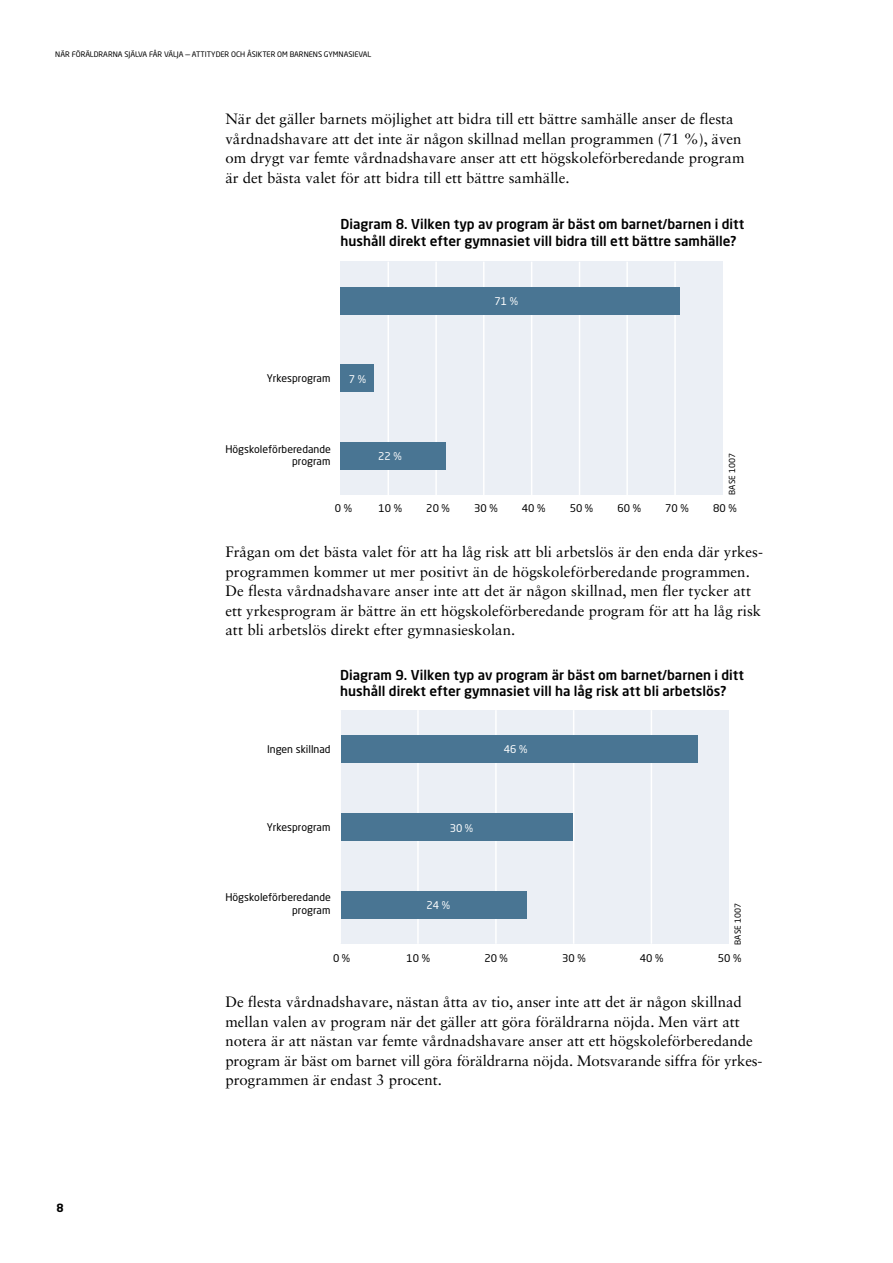
<style>
.page{position:relative;width:893px;height:1263px;background:#fff}
.page>*{position:absolute;margin:0;border:0;box-sizing:border-box;transform-origin:0 0}
.t1{font:15px/19.5px "Sabon LT Std";color:#000}
.t2{font:500 13.5px/16.2px "Neo Sans Pro";color:#000}
.t3{font:700 11.25px "Neo Sans Pro";color:#000}
.t4{font:10.5px/12.6px "Neo Sans Pro";color:#000;text-align:right}
.t5{font:10.5px "Neo Sans Pro";color:#fff}
.t6{font:8.25px "Neo Sans Pro";color:#000}
.t7{font:7.5px "Neo Sans Pro";color:#000}
</style>
<div class="page">
<div style="left:340px;top:262px;width:383px;height:233px;background:#ebeff5"></div>
<hr style="left:387px;top:262px;width:2px;height:233px;background:#fff">
<hr style="left:435px;top:262px;width:2px;height:233px;background:#fff">
<hr style="left:483px;top:262px;width:1px;height:233px;background:#fff">
<hr style="left:531px;top:262px;width:1px;height:233px;background:#fff">
<hr style="left:579px;top:262px;width:1px;height:233px;background:#fff">
<hr style="left:626px;top:262px;width:2px;height:233px;background:#fff">
<hr style="left:674px;top:262px;width:2px;height:233px;background:#fff">
<div style="left:340px;top:442px;width:105px;height:28px;background:#497593"></div>
<div style="left:340px;top:365px;width:34px;height:27px;background:#497593"></div>
<div style="left:340px;top:287px;width:340px;height:27px;background:#497593"></div>
<div style="left:341px;top:710px;width:388px;height:234px;background:#ebeff5"></div>
<hr style="left:417px;top:710px;width:2px;height:234px;background:#fff">
<hr style="left:495px;top:710px;width:2px;height:234px;background:#fff">
<hr style="left:573px;top:710px;width:1px;height:234px;background:#fff">
<hr style="left:651px;top:710px;width:1px;height:234px;background:#fff">
<div style="left:340px;top:891px;width:187px;height:27px;background:#497593"></div>
<div style="left:340px;top:813px;width:233px;height:28px;background:#497593"></div>
<div style="left:340px;top:735px;width:358px;height:28px;background:#497593"></div>
<hr style="left:339px;top:710px;width:2px;height:234px;background:#fff">
<p class="t7" style="left:55px;top:49px;width:318px">NÄR FÖRÄLDRARNA SJÄLVA FÅR VÄLJA –– ATTITYDER OCH ÅSIKTER OM BARNENS GYMNASIEVAL</p>
<p class="t1" style="left:225px;top:109px;width:521px">När det gäller barnets möjlighet att bidra till ett bättre samhälle anser de flesta vårdnadshavare att det inte är någon skillnad mellan programmen (71 %), även om drygt var femte vårdnadshavare anser att ett högskoleförberedande program är det bästa valet för att bidra till ett bättre samhälle.</p>
<p class="t2" style="left:341px;top:216px;width:405px">Diagram 8. Vilken typ av program är bäst om barnet/barnen i ditt hushåll direkt efter gymnasiet vill bidra till ett bättre samhälle?</p>
<p class="t4" style="left:267px;top:372px;width:65px">Yrkesprogram</p>
<p class="t5" style="left:349px;top:373px;width:19px">7 %</p>
<p class="t4" style="left:225px;top:442px;width:107px">Högskoleförberedande program</p>
<p class="t5" style="left:378px;top:450px;width:25px">22 %</p>
<p class="t5" style="left:494px;top:294px;width:25px">71 %</p>
<p class="t6" style="left:727px;top:495px;width:43px;rotate:-90deg">BASE 1007</p>
<p class="t4" style="left:335px;top:502px;width:19px">0 %</p>
<p class="t4" style="left:378px;top:502px;width:25px">10 %</p>
<p class="t4" style="left:426px;top:502px;width:25px">20 %</p>
<p class="t4" style="left:474px;top:502px;width:25px">30 %</p>
<p class="t4" style="left:522px;top:502px;width:25px">40 %</p>
<p class="t4" style="left:570px;top:502px;width:25px">50 %</p>
<p class="t4" style="left:617px;top:502px;width:25px">60 %</p>
<p class="t4" style="left:665px;top:502px;width:25px">70 %</p>
<p class="t4" style="left:713px;top:502px;width:25px">80 %</p>
<p class="t1" style="left:225px;top:542px;width:538px">Frågan om det bästa valet för att ha låg risk att bli arbetslös är den enda där yrkes&shy;programmen kommer ut mer positivt än de högskoleförberedande programmen.<br>De flesta vårdnadshavare anser inte att det är någon skillnad, men fler tycker att ett yrkesprogram är bättre än ett högskoleförberedande program för att ha låg risk att bli arbetslös direkt efter gymnasieskolan.</p>
<p class="t2" style="left:340px;top:666px;width:405px">Diagram 9. Vilken typ av program är bäst om barnet/barnen i ditt hushåll direkt efter gymnasiet vill ha låg risk att bli arbetslös?</p>
<p class="t4" style="left:267px;top:743px;width:65px">Ingen skillnad</p>
<p class="t5" style="left:504px;top:743px;width:25px">46 %</p>
<p class="t4" style="left:267px;top:820px;width:65px">Yrkesprogram</p>
<p class="t4" style="left:225px;top:891px;width:107px">Högskoleförberedande program</p>
<p class="t5" style="left:450px;top:821px;width:25px">30 %</p>
<p class="t5" style="left:426px;top:898px;width:25px">24 %</p>
<p class="t6" style="left:733px;top:945px;width:43px;rotate:-90deg">BASE 1007</p>
<p class="t4" style="left:333px;top:952px;width:19px">0 %</p>
<p class="t4" style="left:407px;top:952px;width:25px">10 %</p>
<p class="t4" style="left:484px;top:952px;width:25px">20 %</p>
<p class="t4" style="left:562px;top:952px;width:25px">30 %</p>
<p class="t4" style="left:640px;top:952px;width:25px">40 %</p>
<p class="t4" style="left:718px;top:952px;width:25px">50 %</p>
<p class="t3" style="left:56px;top:1200px;width:9px">8</p>
<p class="t1" style="left:225px;top:992px;width:539px">De flesta vårdnadshavare, nästan åtta av tio, anser inte att det är någon skillnad mellan valen av program när det gäller att göra föräldrarna nöjda. Men värt att notera är att nästan var femte vårdnadshavare anser att ett högskoleförberedande program är bäst om barnet vill göra föräldrarna nöjda. Motsvarande siffra för yrkes&shy;programmen är endast 3 procent.</p>
</div>
